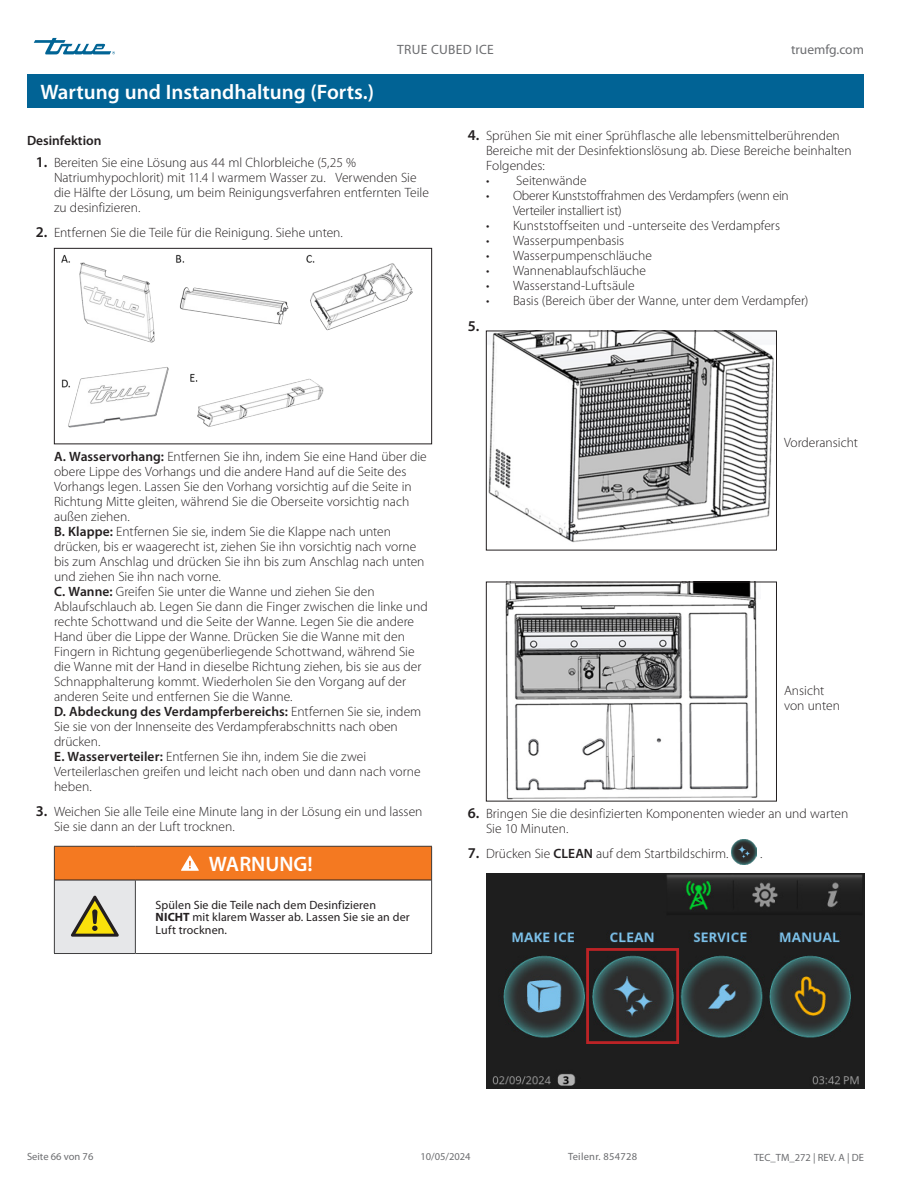
<style>
.page{position:relative;width:918px;height:1188px;background:#fff}
.page>*{position:absolute;margin:0;border:0;box-sizing:border-box;transform-origin:0 0}
.Title_bar_Page_header{font:600 21px "Myriad Pro";color:#fff}
.Tables_title_bar{font:600 21px "Myriad Pro";color:#fff}
.t1{font:600 15px "Myriad Pro";color:#231f20}
.Body_Text_light_Normal{font:300 13.5px/15px "Myriad Pro";color:#231f20}
.Body_Text_light_Normal-2{font:300 13.5px/15px "Myriad Pro";letter-spacing:-.02em;color:#231f20}
.t2{font:13.5px "Myriad Pro";letter-spacing:.025em;color:#6c6d70}
.Subhead_NO_underscore_H2{font:600 13.5px "Myriad Pro";color:#231f20}
.t3{font:13.5px "Myriad Pro";color:#6c6d70}
.Table_text{font:12px/12.8px "Myriad Pro";letter-spacing:.01em;color:#231f20}
.t4{font:10.5px "Myriad Pro";color:#6c6d70}
.t5{font:10.5px "Myriad Pro";letter-spacing:.025em;color:#6c6d70}
.s1{font-weight:600;font-size:15px}
.s2{font-weight:600}
.s3{font-weight:700}
</style>
<div class="page">
<svg style="left:34px;top:38px;width:81px;height:16px"></svg>
<div style="left:27px;top:74px;width:837px;height:34px;background:#016395"></div>
<img style="left:61px;top:254px;width:352px;height:174px">
<div style="left:54px;top:248px;width:378px;height:196px;border:1px solid #231f20"></div>
<div style="left:54px;top:846px;width:378px;height:34px;background:#f47921"></div>
<div style="left:54px;top:880px;width:81px;height:74px;background:#e6e7e9"></div>
<hr style="left:54px;top:846px;width:81px;height:1px;background:#3e3e3f">
<hr style="left:54px;top:847px;width:1px;height:33px;background:#3e3e3f">
<hr style="left:135px;top:846px;width:297px;height:1px;background:#3e3e3f">
<hr style="left:431px;top:847px;width:1px;height:33px;background:#3e3e3f">
<hr style="left:54px;top:880px;width:1px;height:73px;background:#3e3e3f">
<hr style="left:135px;top:880px;width:1px;height:73px;background:#3e3e3f">
<hr style="left:431px;top:880px;width:1px;height:73px;background:#3e3e3f">
<hr style="left:54px;top:953px;width:81px;height:1px;background:#3e3e3f">
<hr style="left:135px;top:953px;width:297px;height:1px;background:#3e3e3f">
<hr style="left:55px;top:880px;width:80px;height:1px;background:#231f20">
<hr style="left:135px;top:880px;width:296px;height:1px;background:#231f20">
<svg style="left:181px;top:855px;width:18px;height:16px"></svg>
<svg style="left:71px;top:895px;width:48px;height:42px"></svg>
<img style="left:488px;top:333px;width:286px;height:210px">
<div style="left:486px;top:331px;width:291px;height:219px;border:1px solid #231f20"></div>
<img style="left:505px;top:584px;width:253px;height:215px">
<div style="left:486px;top:582px;width:291px;height:219px;border:1px solid #231f20"></div>
<img style="left:732px;top:840px;width:25px;height:24px">
<img style="left:486px;top:873px;width:379px;height:215px">
<div style="left:586px;top:948px;width:93px;height:96px;border:3px solid #bc2326"></div>
<p class="t2" style="left:397px;top:42px;width:98px">TRUE CUBED ICE</p>
<p class="t3" style="left:791px;top:42px;width:74px">truemfg.com</p>
<p class="Title_bar_Page_header" style="left:41px;top:79px;width:335px">Wartung und Instandhaltung (Forts.)</p>
<p class="Subhead_NO_underscore_H2" style="left:27px;top:132px;width:76px">Desinfektion</p>
<p class="Body_Text_light_Normal" style="left:54px;top:155px;width:376px;text-indent:-18px"><span class="s1">1.</span> Bereiten Sie eine Lösung aus 44 ml Chlorbleiche (5,25 % Natriumhypochlorit) mit 11.4 l warmem Wasser zu. Verwenden Sie die Hälfte der Lösung, um beim Reinigungsverfahren entfernten Teile zu desinfizieren.</p>
<p class="Body_Text_light_Normal" style="left:36px;top:225px;width:309px"><span class="s1">2.</span> Entfernen Sie die Teile für die Reinigung. Siehe unten.</p>
<p class="Body_Text_light_Normal" style="left:486px;top:129px;width:367px;text-indent:-18px"><span class="s1">4.</span> Sprühen Sie mit einer Sprühflasche alle lebensmittelberührenden<br>Bereiche mit der Desinfektionslösung ab. Diese Bereiche beinhalten<br>Folgendes:</p>
<p class="Body_Text_light_Normal" style="left:486px;top:174px;width:102px">• Seitenwände</p>
<p class="Body_Text_light_Normal-2" style="left:513px;top:189px;width:277px;text-indent:-27px">• Oberer Kunststoffrahmen des Verdampfers (wenn ein<br>Verteiler installiert ist)</p>
<p class="Body_Text_light_Normal" style="left:486px;top:219px;width:296px">• Kunststoffseiten und -unterseite des Verdampfers</p>
<p class="Body_Text_light_Normal" style="left:486px;top:234px;width:140px">• Wasserpumpenbasis</p>
<p class="Body_Text_light_Normal" style="left:486px;top:249px;width:168px">• Wasserpumpenschläuche</p>
<p class="Body_Text_light_Normal" style="left:486px;top:264px;width:162px">• Wannenablaufschläuche</p>
<p class="Body_Text_light_Normal" style="left:486px;top:279px;width:150px">• Wasserstand-Luftsäule</p>
<p class="Body_Text_light_Normal" style="left:486px;top:294px;width:324px">• Basis (Bereich über der Wanne, unter dem Verdampfer)</p>
<p class="t1" style="left:468px;top:316px;width:13px">5.</p>
<p class="Body_Text_light_Normal" style="left:54px;top:449px;width:375px"><span class="s2">A. Wasservorhang:</span> Entfernen Sie ihn, indem Sie eine Hand über die obere Lippe des Vorhangs und die andere Hand auf die Seite des Vorhangs legen. Lassen Sie den Vorhang vorsichtig auf die Seite in Richtung Mitte gleiten, während Sie die Oberseite vorsichtig nach außen ziehen.<br><span class="s2">B. Klappe:</span> Entfernen Sie sie, indem Sie die Klappe nach unten drücken, bis er waagerecht ist, ziehen Sie ihn vorsichtig nach vorne bis zum Anschlag und drücken Sie ihn bis zum Anschlag nach unten und ziehen Sie ihn nach vorne.<br><span class="s2">C. Wanne:</span> Greifen Sie unter die Wanne und ziehen Sie den Ablaufschlauch ab. Legen Sie dann die Finger zwischen die linke und rechte Schottwand und die Seite der Wanne. Legen Sie die andere Hand über die Lippe der Wanne. Drücken Sie die Wanne mit den Fingern in Richtung gegenüberliegende Schottwand, während Sie die Wanne mit der Hand in dieselbe Richtung ziehen, bis sie aus der Schnapphalterung kommt. Wiederholen Sie den Vorgang auf der anderen Seite und entfernen Sie die Wanne.<br><span class="s2">D. Abdeckung des Verdampferbereichs:</span> Entfernen Sie sie, indem Sie sie von der Innenseite des Verdampferabschnitts nach oben drücken.<br><span class="s2">E. Wasserverteiler:</span> Entfernen Sie ihn, indem Sie die zwei Verteilerlaschen greifen und leicht nach oben und dann nach vorne heben.</p>
<p class="Body_Text_light_Normal" style="left:54px;top:804px;width:370px;text-indent:-18px"><span class="s1">3.</span> Weichen Sie alle Teile eine Minute lang in der Lösung ein und lassen<br>Sie sie dann an der Luft trocknen.</p>
<p class="Tables_title_bar" style="left:209px;top:851px;width:106px">WARNUNG!</p>
<p class="Table_text" style="left:156px;top:898px;width:256px">Spülen Sie die Teile nach dem Desinfizieren<br><span class="s3">NICHT</span> mit klarem Wasser ab. Lassen Sie sie an der<br>Luft trocknen.</p>
<p class="Body_Text_light_Normal" style="left:784px;top:436px;width:76px">Vorderansicht</p>
<p class="Body_Text_light_Normal" style="left:784px;top:683px;width:57px">Ansicht von unten</p>
<p class="Body_Text_light_Normal" style="left:486px;top:806px;width:364px;text-indent:-18px"><span class="s1">6.</span> Bringen Sie die desinfizierten Komponenten wieder an und warten<br>Sie 10 Minuten.</p>
<p class="Body_Text_light_Normal" style="left:468px;top:846px;width:262px"><span class="s1">7.</span> Drücken Sie <span class="s2">CLEAN</span> auf dem Startbildschirm.</p>
<p class="Body_Text_light_Normal" style="left:760px;top:846px;width:4px">.</p>
<p class="t4" style="left:27px;top:1150px;width:68px">Seite 66 von 76</p>
<p class="t4" style="left:420px;top:1150px;width:52px">10/05/2024</p>
<p class="t5" style="left:568px;top:1150px;width:71px">Teilenr. 854728</p>
<p class="t4" style="left:754px;top:1151px;width:111px">TEC_TM_272 | REV. A | DE</p>
</div>
